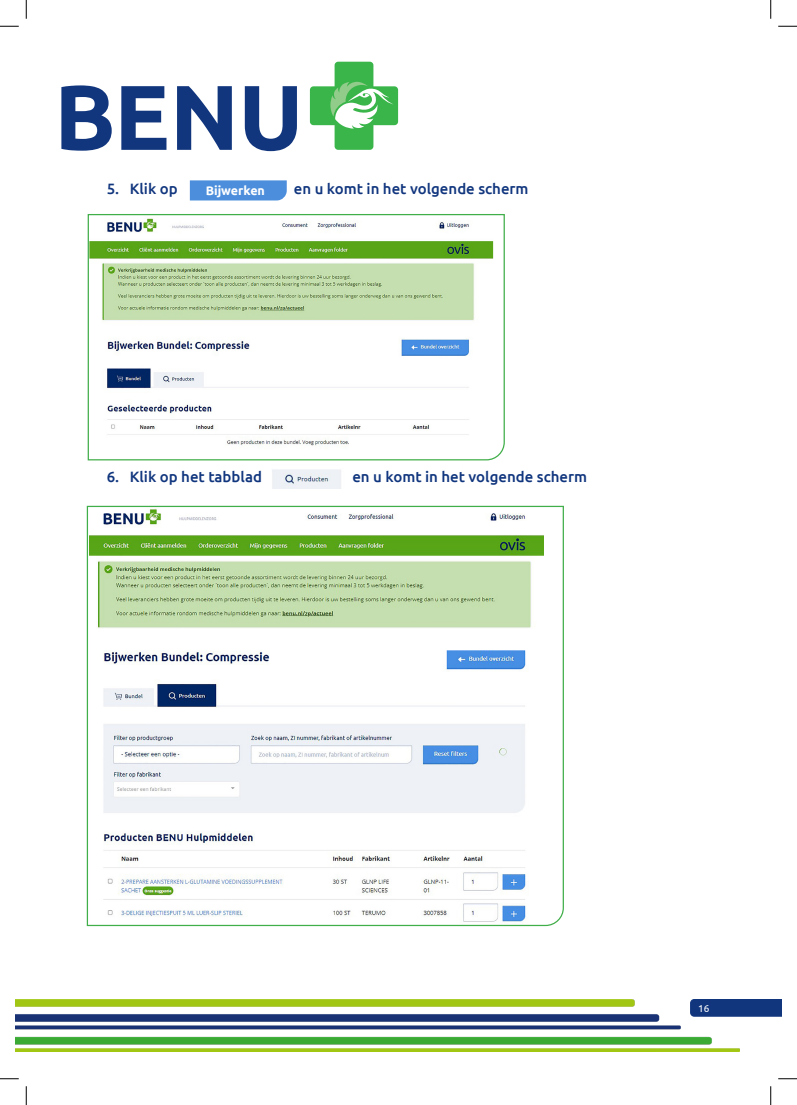
<style>
.page{position:relative;width:797px;height:1105px;background:#fff}
.page>*{position:absolute;margin:0;border:0;box-sizing:border-box;transform-origin:0 0}
.t1{font:500 15px "Ubuntu";color:#11367e}
.t2{font:700 12.5px "Ubuntu";color:#fff}
.t3{font:10px "Ubuntu";color:#fff}
</style>
<div class="page">
<img style="left:16px;top:999px;width:723px;height:52px">
<svg style="left:689px;top:999px;width:92px;height:18px;background:#173b81"></svg>
<svg style="left:310px;top:62px;width:88px;height:88px"></svg>
<svg style="left:61px;top:85px;width:51px;height:66px"></svg>
<svg style="left:121px;top:86px;width:45px;height:64px"></svg>
<svg style="left:177px;top:86px;width:55px;height:64px"></svg>
<svg style="left:245px;top:86px;width:52px;height:65px"></svg>
<div style="left:190px;top:180px;width:97px;height:20px;background:#4c8edc"></div>
<svg style="left:87px;top:214px;width:418px;height:247px"></svg>
<img style="left:272px;top:469px;width:69px;height:20px">
<svg style="left:86px;top:505px;width:478px;height:422px"></svg>
<svg style="left:0;top:25px;width:19px;height:2px"></svg>
<svg style="left:778px;top:25px;width:19px;height:2px"></svg>
<svg style="left:0;top:1078px;width:19px;height:1px"></svg>
<svg style="left:778px;top:1078px;width:19px;height:1px"></svg>
<svg style="left:25px;top:0;width:2px;height:19px"></svg>
<svg style="left:25px;top:1086px;width:2px;height:19px"></svg>
<svg style="left:770px;top:0;width:1px;height:19px"></svg>
<svg style="left:770px;top:1086px;width:1px;height:19px"></svg>
<p class="t1" style="left:107px;top:179px;width:73px">5. Klik op</p>
<p class="t1" style="left:294px;top:179px;width:236px">en u komt in het volgende scherm</p>
<p class="t2" style="left:206px;top:183px;width:61px">Bijwerken</p>
<p class="t1" style="left:107px;top:467px;width:157px">6. Klik op het tabblad</p>
<p class="t1" style="left:352px;top:467px;width:236px">en u komt in het volgende scherm</p>
<p class="t3" style="left:698px;top:1002px;width:13px">16</p>
</div>
